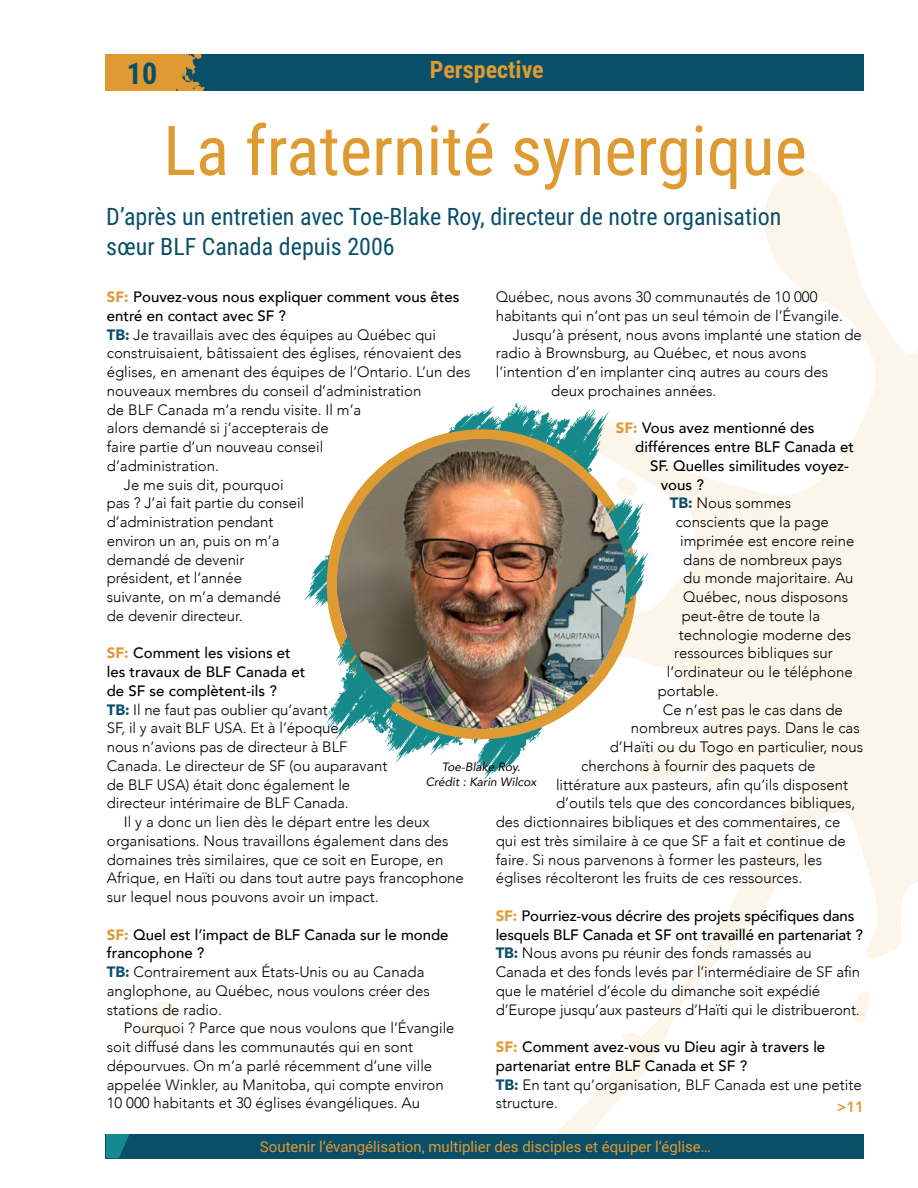
<style>
.page{position:relative;width:918px;height:1188px;background:#fff}
.page>*{position:absolute;margin:0;border:0;box-sizing:border-box;transform-origin:0 0}
.t1{font:69px "Roboto Condensed";color:#df9a32}
.t2{font:700 30px "Roboto Condensed";color:#094f69}
.t3{font:24px/30px "Roboto Condensed";color:#094f69}
.t4{font:700 24px "Roboto Condensed";color:#df9a32}
.t5{font:300 15px/18.8px "Avenir";color:#000}
.t6{font:500 15px/18.8px "Avenir";color:#000}
.t7{font:15px "Roboto";color:#df9a32}
.t8{font:800 15px "Avenir";color:#df9a32}
.t9{font:italic 12px/14.4px "Avenir";color:#000;text-align:center}
.s1{font-weight:900;color:#df9a32}
.s2{font-weight:900;color:#094f69}
.s3{font-weight:500}
.s4{font-weight:300}
</style>
<div class="page">
<div style="left:106px;top:54px;width:758px;height:37px;background:#094f69"></div>
<svg style="left:106px;top:54px;width:99px;height:37px;background:#c69138"></svg>
<div style="left:106px;top:1134px;width:758px;height:24px;background:#094f69"></div>
<svg style="left:106px;top:1134px;width:24px;height:24px"></svg>
<svg style="left:556px;top:170px;width:362px;height:964px"></svg>
<svg style="left:144px;top:1001px;width:33px;height:42px"></svg>
<svg style="left:852px;top:990px;width:18px;height:35px"></svg>
<svg style="left:304px;top:403px;width:345px;height:377px"></svg>
<svg style="left:327px;top:429px;width:273px;height:310px"></svg>
<img style="left:337px;top:439px;width:289px;height:289px;border-radius:145px">
<h2 class="t2" style="left:127px;top:52px;width:32px">10</h2>
<h3 class="t4" style="left:430px;top:52px;width:115px">Perspective</h3>
<h1 class="t1" style="left:163px;top:102px;width:645px">La fraternité synergique</h1>
<h3 class="t3" style="left:106px;top:201px;width:677px">D’après un entretien avec Toe-Blake Roy, directeur de notre organisation sœur BLF Canada depuis 2006</h3>
<p class="t5" style="left:496px;top:288px;width:323px">Québec, nous avons 30 communautés de 10 000</p>
<p class="t5" style="left:496px;top:306px;width:349px">habitants qui n’ont pas un seul témoin de l’Évangile.</p>
<p class="t5" style="left:513px;top:325px;width:351px">Jusqu’à présent, nous avons implanté une station de</p>
<p class="t5" style="left:496px;top:344px;width:312px">radio à Brownsburg, au Québec, et nous avons</p>
<p class="t5" style="left:496px;top:363px;width:334px">l’intention d’en implanter cinq autres au cours des</p>
<p class="t5" style="left:551px;top:381px;width:167px">deux prochaines années.</p>
<p class="t6" style="left:616px;top:418px;width:200px"><span class="s1">SF:</span> Vous avez mentionné des</p>
<p class="t6" style="left:635px;top:437px;width:220px">différences entre BLF Canada et</p>
<p class="t6" style="left:650px;top:456px;width:200px">SF. Quelles similitudes voyez-</p>
<p class="t6" style="left:661px;top:474px;width:45px">vous ?</p>
<p class="t5" style="left:670px;top:494px;width:123px"><span class="s2">TB:</span> Nous sommes</p>
<p class="t5" style="left:676px;top:513px;width:155px">conscients que la page</p>
<p class="t5" style="left:680px;top:531px;width:176px">imprimée est encore reine</p>
<p class="t5" style="left:683px;top:550px;width:160px">dans de nombreux pays</p>
<p class="t5" style="left:683px;top:569px;width:172px">du monde majoritaire. Au</p>
<p class="t5" style="left:683px;top:588px;width:166px">Québec, nous disposons</p>
<p class="t5" style="left:682px;top:606px;width:140px">peut-être de toute la</p>
<p class="t5" style="left:679px;top:625px;width:174px">technologie moderne des</p>
<p class="t5" style="left:674px;top:644px;width:160px">ressources bibliques sur</p>
<p class="t5" style="left:667px;top:663px;width:187px">l’ordinateur ou le téléphone</p>
<p class="t5" style="left:658px;top:681px;width:62px">portable.</p>
<p class="t5" style="left:663px;top:700px;width:182px">Ce n’est pas le cas dans de</p>
<p class="t5" style="left:631px;top:719px;width:231px">nombreux autres pays. Dans le cas</p>
<p class="t5" style="left:610px;top:738px;width:255px">d’Haïti ou du Togo en particulier, nous</p>
<p class="t5" style="left:581px;top:756px;width:236px">cherchons à fournir des paquets de</p>
<p class="t5" style="left:556px;top:775px;width:294px">littérature aux pasteurs, afin qu’ils disposent</p>
<p class="t5" style="left:556px;top:794px;width:301px">d’outils tels que des concordances bibliques,</p>
<p class="t5" style="left:496px;top:813px;width:346px">des dictionnaires bibliques et des commentaires, ce</p>
<p class="t5" style="left:496px;top:831px;width:351px">qui est très similaire à ce que SF a fait et continue de</p>
<p class="t5" style="left:496px;top:850px;width:328px">faire. Si nous parvenons à former les pasteurs, les</p>
<p class="t5" style="left:496px;top:869px;width:308px">églises récolteront les fruits de ces ressources.</p>
<p class="t5" style="left:496px;top:906px;width:369px"><span class="s1">SF:</span> <span class="s3">Pourriez-vous décrire des projets spécifiques dans lesquels BLF Canada et SF ont travaillé en partenariat ?<br></span><span class="s2">TB:</span> Nous avons pu réunir des fonds ramassés au Canada et des fonds levés par l’intermédiaire de SF afin que le matériel d’école du dimanche soit expédié d’Europe jusqu’aux pasteurs d’Haïti qui le distribueront.</p>
<p class="t6" style="left:496px;top:1037px;width:368px"><span class="s1">SF:</span> Comment avez-vous vu Dieu agir à travers le partenariat entre BLF Canada et SF ?<br><span class="s2">TB:</span> <span class="s4">En tant qu’organisation, BLF Canada est une petite structure.</span></p>
<p class="t6" style="left:107px;top:287px;width:354px"><span class="s1">SF:</span> Pouvez-vous nous expliquer comment vous êtes</p>
<p class="t6" style="left:107px;top:306px;width:181px">entré en contact avec SF ?</p>
<p class="t5" style="left:107px;top:325px;width:331px"><span class="s2">TB:</span> Je travaillais avec des équipes au Québec qui</p>
<p class="t5" style="left:107px;top:344px;width:356px">construisaient, bâtissaient des églises, rénovaient des</p>
<p class="t5" style="left:107px;top:363px;width:365px">églises, en amenant des équipes de l’Ontario. L’un des</p>
<p class="t5" style="left:107px;top:381px;width:316px">nouveaux membres du conseil d’administration</p>
<p class="t5" style="left:107px;top:400px;width:256px">de BLF Canada m’a rendu visite. Il m’a</p>
<p class="t5" style="left:107px;top:419px;width:224px">alors demandé si j’accepterais de</p>
<p class="t5" style="left:107px;top:438px;width:218px">faire partie d’un nouveau conseil</p>
<p class="t5" style="left:107px;top:456px;width:114px">d’administration.</p>
<p class="t5" style="left:124px;top:475px;width:161px">Je me suis dit, pourquoi</p>
<p class="t5" style="left:107px;top:494px;width:199px">pas ? J’ai fait partie du conseil</p>
<p class="t5" style="left:107px;top:513px;width:168px">d’administration pendant</p>
<p class="t5" style="left:107px;top:531px;width:174px">environ un an, puis on m’a</p>
<p class="t5" style="left:107px;top:550px;width:139px">demandé de devenir</p>
<p class="t5" style="left:107px;top:569px;width:137px">président, et l’année</p>
<p class="t5" style="left:107px;top:588px;width:176px">suivante, on m’a demandé</p>
<p class="t5" style="left:107px;top:606px;width:137px">de devenir directeur.</p>
<p class="t5" style="left:107px;top:644px;width:282px"><span class="s1">SF:</span> <span class="s3">Comment les visions et<br>les travaux de BLF Canada et<br>de SF se complètent-ils ?<br></span><span class="s2">TB:</span> Il ne faut pas oublier qu’avant<br>SF, il y avait BLF USA. Et à l’époque,<br>nous n’avions pas de directeur à BLF<br>Canada. Le directeur de SF (ou auparavant de BLF USA) était donc également le directeur intérimaire de BLF Canada.</p>
<p class="t5" style="left:107px;top:813px;width:359px;text-indent:17px">Il y a donc un lien dès le départ entre les deux organisations. Nous travaillons également dans des domaines très similaires, que ce soit en Europe, en Afrique, en Haïti ou dans tout autre pays francophone sur lequel nous pouvons avoir un impact.</p>
<p class="t5" style="left:107px;top:925px;width:343px"><span class="s1">SF:</span> <span class="s3">Quel est l’impact de BLF Canada sur le monde francophone ?<br></span><span class="s2">TB:</span> Contrairement aux États-Unis ou au Canada anglophone, au Québec, nous voulons créer des stations de radio.</p>
<p class="t5" style="left:107px;top:1019px;width:349px;text-indent:17px">Pourquoi ? Parce que nous voulons que l’Évangile soit diffusé dans les communautés qui en sont dépourvues. On m’a parlé récemment d’une ville appelée Winkler, au Manitoba, qui compte environ 10 000 habitants et 30 églises évangéliques. Au</p>
<p class="t9" style="left:426px;top:760px;width:112px">Toe-Blake Roy.<br>Crédit : Karin Wilcox</p>
<p class="t8" style="left:837px;top:1096px;width:29px">&gt;11</p>
<p class="t7" style="left:260px;top:1136px;width:452px">Soutenir l’évangélisation, multiplier des disciples et équiper l’église…</p>
</div>
